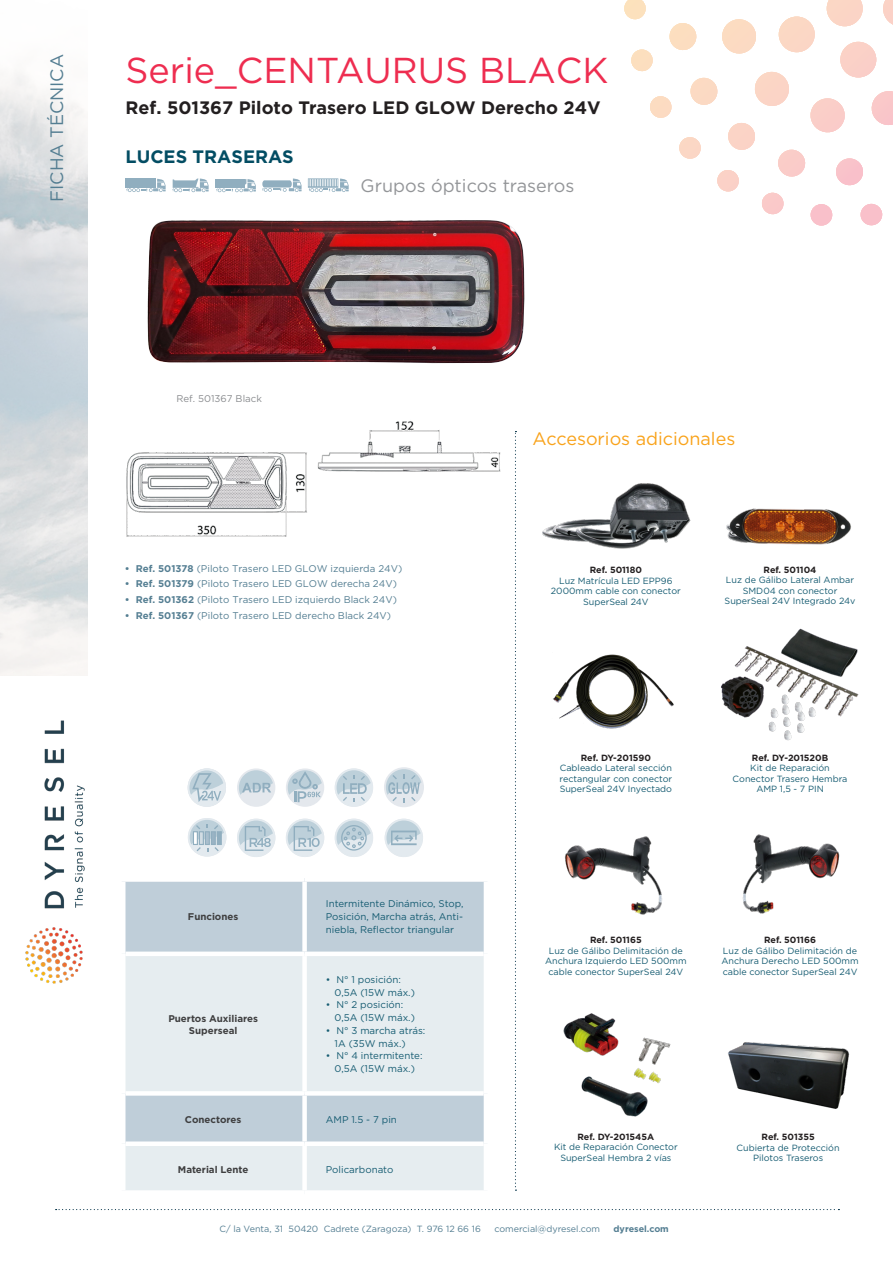
<style>
.page{position:relative;width:893px;height:1263px;background:#fff}
.page>*{position:absolute;margin:0;border:0;box-sizing:border-box;transform-origin:0 0}
.t1{font:36px "Gotham";color:#ee2d50}
.t2{font:700 18px "Gotham";color:#231f20}
.t3{font:18px "Gotham";color:#939598}
.t4{font:18px "Gotham";color:#f9a31b}
.t5{font:700 18px "Gotham";color:#034d63}
.t6{font:18px "Gotham";color:#547e92}
.t7{font:9.75px/12.8px "Gotham";color:#165c72}
.t8{font:9.75px "Gotham";color:#547e92}
.t9{font:700 9.75px "Gotham";color:#3e3e3f}
.t10{font:9.75px "Gotham";color:#8a8c8f}
.t11{font:9px/10.5px "Gotham";color:#165c72;text-align:center}
.t12{font:700 9px "Gotham";color:#231f20}
.t13{font:9px "Gotham";color:#547e92}
.t14{font:700 9px "Gotham";color:#547e92}
.s1{font-weight:700}
</style>
<div class="page">
<svg style="left:56px;top:1209px;width:783px;height:1px"></svg>
<svg style="left:624px;top:0;width:22px;height:20px"></svg>
<svg style="left:631px;top:49px;width:22px;height:23px"></svg>
<svg style="left:650px;top:96px;width:22px;height:22px"></svg>
<svg style="left:679px;top:137px;width:22px;height:22px"></svg>
<svg style="left:717px;top:170px;width:22px;height:22px"></svg>
<svg style="left:762px;top:192px;width:22px;height:23px"></svg>
<svg style="left:810px;top:204px;width:23px;height:22px"></svg>
<svg style="left:860px;top:203px;width:23px;height:23px"></svg>
<svg style="left:669px;top:23px;width:28px;height:27px"></svg>
<svg style="left:690px;top:77px;width:28px;height:28px"></svg>
<svg style="left:728px;top:123px;width:27px;height:27px"></svg>
<svg style="left:778px;top:149px;width:28px;height:28px"></svg>
<div style="left:836px;top:158px;width:27px;height:27px;background:#f9c1ca;border-radius:13px"></div>
<svg style="left:722px;top:19px;width:34px;height:35px"></svg>
<svg style="left:754px;top:71px;width:35px;height:35px"></svg>
<svg style="left:810px;top:98px;width:35px;height:35px"></svg>
<svg style="left:871px;top:91px;width:22px;height:34px"></svg>
<div style="left:779px;top:17px;width:36px;height:35px;background:#fbd7c4;border-radius:18px"></div>
<div style="left:840px;top:42px;width:36px;height:35px;background:#fad0c7;border-radius:18px"></div>
<svg style="left:883px;top:0;width:10px;height:25px"></svg>
<svg style="left:827px;top:0;width:36px;height:26px"></svg>
<svg style="left:515px;top:457px;width:1px;height:734px"></svg>
<img style="left:25px;top:720px;width:60px;height:264px">
<img style="left:126px;top:457px;width:375px;height:80px">
<img style="left:542px;top:483px;width:149px;height:66px">
<img style="left:726px;top:508px;width:125px;height:37px">
<img style="left:721px;top:628px;width:138px;height:113px">
<img style="left:553px;top:654px;width:121px;height:75px">
<img style="left:565px;top:836px;width:97px;height:79px">
<img style="left:742px;top:834px;width:98px;height:80px">
<img style="left:563px;top:1013px;width:108px;height:104px">
<img style="left:728px;top:1042px;width:122px;height:67px">
<svg style="left:385px;top:819px;width:38px;height:38px"></svg>
<svg style="left:335px;top:819px;width:38px;height:38px"></svg>
<svg style="left:188px;top:768px;width:38px;height:39px"></svg>
<svg style="left:335px;top:768px;width:38px;height:39px"></svg>
<svg style="left:286px;top:768px;width:38px;height:39px"></svg>
<svg style="left:237px;top:768px;width:38px;height:39px"></svg>
<svg style="left:384px;top:767px;width:40px;height:40px"></svg>
<svg style="left:188px;top:818px;width:38px;height:38px"></svg>
<svg style="left:237px;top:819px;width:38px;height:38px"></svg>
<svg style="left:286px;top:819px;width:38px;height:38px"></svg>
<div style="left:125px;top:882px;width:359px;height:69px;background:#bfced9"></div>
<svg style="left:125px;top:956px;width:359px;height:234px;background:#dee6eb"></svg>
<div style="left:302px;top:882px;width:5px;height:69px;background:#fff"></div>
<div style="left:125px;top:1091px;width:180px;height:5px;background:#fff"></div>
<div style="left:305px;top:1091px;width:179px;height:5px;background:#fff"></div>
<div style="left:302px;top:956px;width:5px;height:135px;background:#fff"></div>
<div style="left:302px;top:1096px;width:5px;height:45px;background:#fff"></div>
<div style="left:125px;top:1141px;width:180px;height:5px;background:#fff"></div>
<div style="left:305px;top:1141px;width:179px;height:5px;background:#fff"></div>
<div style="left:302px;top:1146px;width:5px;height:44px;background:#fff"></div>
<img style="left:125px;top:178px;width:400px;height:279px">
<h2 class="t6" style="left:45px;top:202px;width:149px;rotate:-90deg">FICHA TÉCNICA</h2>
<p class="t1" style="left:126px;top:47px;width:484px">Serie_CENTAURUS BLACK</p>
<p class="t2" style="left:126px;top:96px;width:477px">Ref. 501367 Piloto Trasero LED GLOW Derecho 24V</p>
<p class="t5" style="left:126px;top:145px;width:170px">LUCES TRASERAS</p>
<p class="t3" style="left:361px;top:174px;width:215px">Grupos ópticos traseros</p>
<p class="t10" style="left:176px;top:393px;width:87px">Ref. 501367 Black</p>
<p class="t8" style="left:125px;top:562px;width:279px"><span class="s1">• Ref. 501378</span> (Piloto Trasero LED GLOW izquierda 24V)</p>
<p class="t8" style="left:125px;top:578px;width:273px"><span class="s1">• Ref. 501379</span> (Piloto Trasero LED GLOW derecha 24V)</p>
<p class="t8" style="left:125px;top:593px;width:273px"><span class="s1">• Ref. 501362</span> (Piloto Trasero LED izquierdo Black 24V)</p>
<p class="t8" style="left:125px;top:609px;width:268px"><span class="s1">• Ref. 501367</span> (Piloto Trasero LED derecho Black 24V)</p>
<p class="t9" style="left:188px;top:910px;width:52px">Funciones</p>
<p class="t9" style="left:168px;top:1011px;width:91px">Puertos Auxiliares</p>
<p class="t9" style="left:189px;top:1023px;width:50px">Superseal</p>
<p class="t7" style="left:326px;top:897px;width:139px">Intermitente Dinámico, Stop,</p>
<p class="t7" style="left:326px;top:910px;width:139px">Posición, Marcha atrás, Anti&shy;niebla, Reflector triangular</p>
<p class="t7" style="left:326px;top:973px;width:77px">• N° 1 posición:</p>
<p class="t7" style="left:335px;top:986px;width:82px">0,5A (15W máx.)</p>
<p class="t7" style="left:326px;top:998px;width:79px">• N° 2 posición:</p>
<p class="t7" style="left:335px;top:1011px;width:82px">0,5A (15W máx.)</p>
<p class="t7" style="left:326px;top:1024px;width:101px">• N° 3 marcha atrás:</p>
<p class="t7" style="left:335px;top:1037px;width:73px">1A (35W máx.)</p>
<p class="t7" style="left:326px;top:1049px;width:98px">• N° 4 intermitente:</p>
<p class="t7" style="left:335px;top:1062px;width:82px">0,5A (15W máx.)</p>
<p class="t9" style="left:185px;top:1112px;width:58px">Conectores</p>
<p class="t7" style="left:326px;top:1112px;width:73px">AMP 1.5 - 7 pin</p>
<p class="t9" style="left:178px;top:1163px;width:72px">Material Lente</p>
<p class="t7" style="left:326px;top:1163px;width:69px">Policarbonato</p>
<p class="t4" style="left:533px;top:427px;width:204px">Accesorios adicionales</p>
<p class="t12" style="left:590px;top:564px;width:54px">Ref. 501180</p>
<p class="t11" style="left:559px;top:575px;width:115px">Luz Matrícula LED EPP96</p>
<p class="t11" style="left:551px;top:586px;width:132px">2000mm cable con conector</p>
<p class="t11" style="left:583px;top:596px;width:67px">SuperSeal 24V</p>
<p class="t12" style="left:764px;top:564px;width:54px">Ref. 501104</p>
<p class="t11" style="left:726px;top:575px;width:130px">Luz de Gálibo Lateral Ambar</p>
<p class="t11" style="left:743px;top:585px;width:96px">SMD04 con conector</p>
<p class="t11" style="left:725px;top:596px;width:132px">SuperSeal 24V Integrado 24v</p>
<p class="t12" style="left:581px;top:752px;width:72px">Ref. DY-201590</p>
<p class="t11" style="left:560px;top:763px;width:114px">Cableado Lateral sección</p>
<p class="t11" style="left:560px;top:773px;width:114px">rectangular con conector</p>
<p class="t11" style="left:560px;top:784px;width:114px">SuperSeal 24V Inyectado</p>
<p class="t12" style="left:752px;top:752px;width:78px">Ref. DY-201520B</p>
<p class="t11" style="left:750px;top:763px;width:81px">Kit de Reparación</p>
<p class="t11" style="left:733px;top:773px;width:116px">Conector Trasero Hembra</p>
<p class="t11" style="left:756px;top:784px;width:69px">AMP 1,5 - 7 PIN</p>
<p class="t12" style="left:590px;top:934px;width:53px">Ref. 501165</p>
<p class="t11" style="left:549px;top:945px;width:136px">Luz de Gálibo Delimitación de</p>
<p class="t11" style="left:545px;top:956px;width:143px">Anchura Izquierdo LED 500mm</p>
<p class="t11" style="left:548px;top:966px;width:136px">cable conector SuperSeal 24V</p>
<p class="t12" style="left:764px;top:934px;width:53px">Ref. 501166</p>
<p class="t11" style="left:723px;top:945px;width:136px">Luz de Gálibo Delimitación de</p>
<p class="t11" style="left:721px;top:956px;width:139px">Anchura Derecho LED 500mm</p>
<p class="t11" style="left:723px;top:966px;width:136px">cable conector SuperSeal 24V</p>
<p class="t12" style="left:577px;top:1131px;width:78px">Ref. DY-201545A</p>
<p class="t11" style="left:554px;top:1142px;width:125px">Kit de Reparación Conector</p>
<p class="t11" style="left:560px;top:1152px;width:113px">SuperSeal Hembra 2 vías</p>
<p class="t12" style="left:762px;top:1131px;width:55px">Ref. 501355</p>
<p class="t11" style="left:737px;top:1142px;width:105px">Cubierta de Protección<br>Pilotos Traseros</p>
<p class="t13" style="left:219px;top:1223px;width:263px">C/ la Venta, 31 50420 Cadrete (Zaragoza) T. 976 12 66 16</p>
<p class="t13" style="left:494px;top:1223px;width:107px">comercial@dyresel.com</p>
<p class="t14" style="left:614px;top:1223px;width:57px">dyresel.com</p>
</div>
